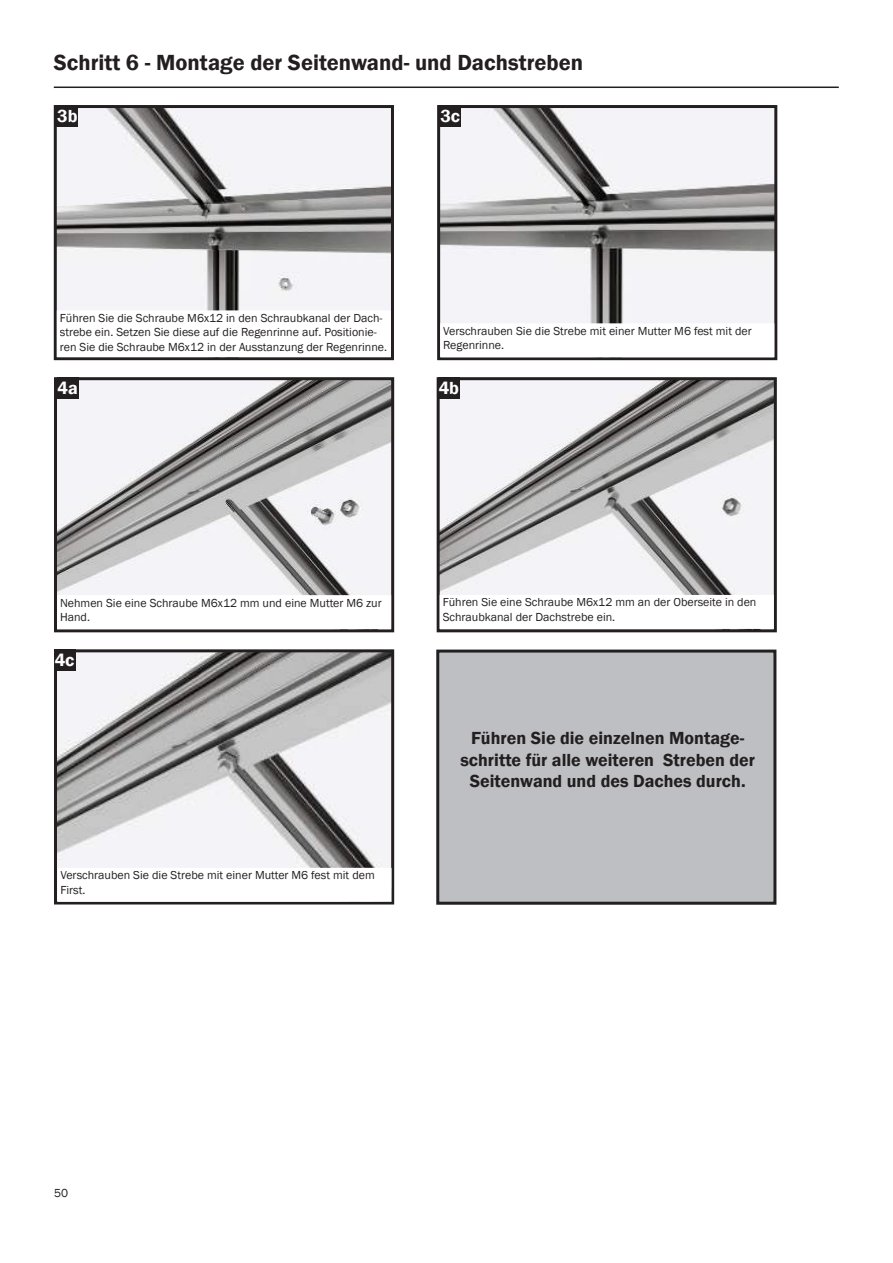
<style>
.page{position:relative;width:893px;height:1263px;background:#fff}
.page>*{position:absolute;margin:0;border:0;box-sizing:border-box;transform-origin:0 0}
.t1{font:600 22.5px "Franklin Gothic";color:#231f20}
.t2{font:600 18px/21.6px "Franklin Gothic";color:#231f20;text-align:center}
.t3{font:600 18px "Franklin Gothic";color:#fff}
.t4{font:12px/14.4px "Franklin Gothic";color:#231f20}
</style>
<div class="page">
<img style="left:58px;top:653px;width:332px;height:215px">
<div style="left:54px;top:649px;width:340px;height:255px;border:3px solid #231f20"></div>
<img style="left:58px;top:109px;width:332px;height:201px">
<div style="left:54px;top:105px;width:340px;height:255px;border:3px solid #231f20"></div>
<img style="left:441px;top:109px;width:332px;height:214px">
<div style="left:437px;top:105px;width:340px;height:255px;border:3px solid #231f20"></div>
<img style="left:58px;top:381px;width:332px;height:214px">
<div style="left:54px;top:377px;width:340px;height:255px;border:3px solid #231f20"></div>
<img style="left:441px;top:381px;width:332px;height:214px">
<div style="left:437px;top:377px;width:340px;height:255px;border:3px solid #231f20"></div>
<hr style="left:54px;top:87px;width:785px;height:1px;background:#231f20">
<div style="left:57px;top:868px;width:335px;height:34px;border:3px solid #fff"></div>
<div style="left:57px;top:105px;width:21px;height:21px;background:#231f20"></div>
<div style="left:440px;top:105px;width:21px;height:21px;background:#231f20"></div>
<div style="left:57px;top:377px;width:21px;height:21px;background:#231f20"></div>
<div style="left:438px;top:377px;width:21px;height:21px;background:#231f20"></div>
<div style="left:54px;top:649px;width:21px;height:22px;background:#231f20"></div>
<div style="left:438px;top:651px;width:337px;height:252px;background:#bebfc2"></div>
<div style="left:436px;top:649px;width:340px;height:256px;border:3px solid #231f20"></div>
<h1 class="t1" style="left:54px;top:48px;width:531px">Schritt 6 - Montage der Seitenwand- und Dachstreben</h1>
<h2 class="t3" style="left:57px;top:105px;width:22px">3b</h2>
<h2 class="t3" style="left:440px;top:105px;width:21px">3c</h2>
<p class="t4" style="left:60px;top:311px;width:329px">Führen Sie die Schraube M6x12 in den Schraubkanal der Dach&shy;strebe ein. Setzen Sie diese auf die Regenrinne auf. Positionie&shy;ren Sie die Schraube M6x12 in der Ausstanzung der Regenrinne.</p>
<p class="t4" style="left:443px;top:324px;width:310px">Verschrauben Sie die Strebe mit einer Mutter M6 fest mit der<br>Regenrinne.</p>
<h2 class="t3" style="left:57px;top:377px;width:22px">4a</h2>
<h2 class="t3" style="left:439px;top:377px;width:22px">4b</h2>
<p class="t4" style="left:60px;top:596px;width:323px">Nehmen Sie eine Schraube M6x12 mm und eine Mutter M6 zur<br>Hand.</p>
<p class="t4" style="left:443px;top:595px;width:315px">Führen Sie eine Schraube M6x12 mm an der Oberseite in den<br>Schraubkanal der Dachstrebe ein.</p>
<h2 class="t3" style="left:55px;top:649px;width:21px">4c</h2>
<p class="t4" style="left:60px;top:868px;width:316px">Verschrauben Sie die Strebe mit einer Mutter M6 fest mit dem<br>First.</p>
<h2 class="t2" style="left:460px;top:727px;width:296px">Führen Sie die einzelnen Montage&shy;schritte für alle weiteren Streben der<br>Seitenwand und des Daches durch.</h2>
<p class="t4" style="left:54px;top:1186px;width:16px">50</p>
</div>
